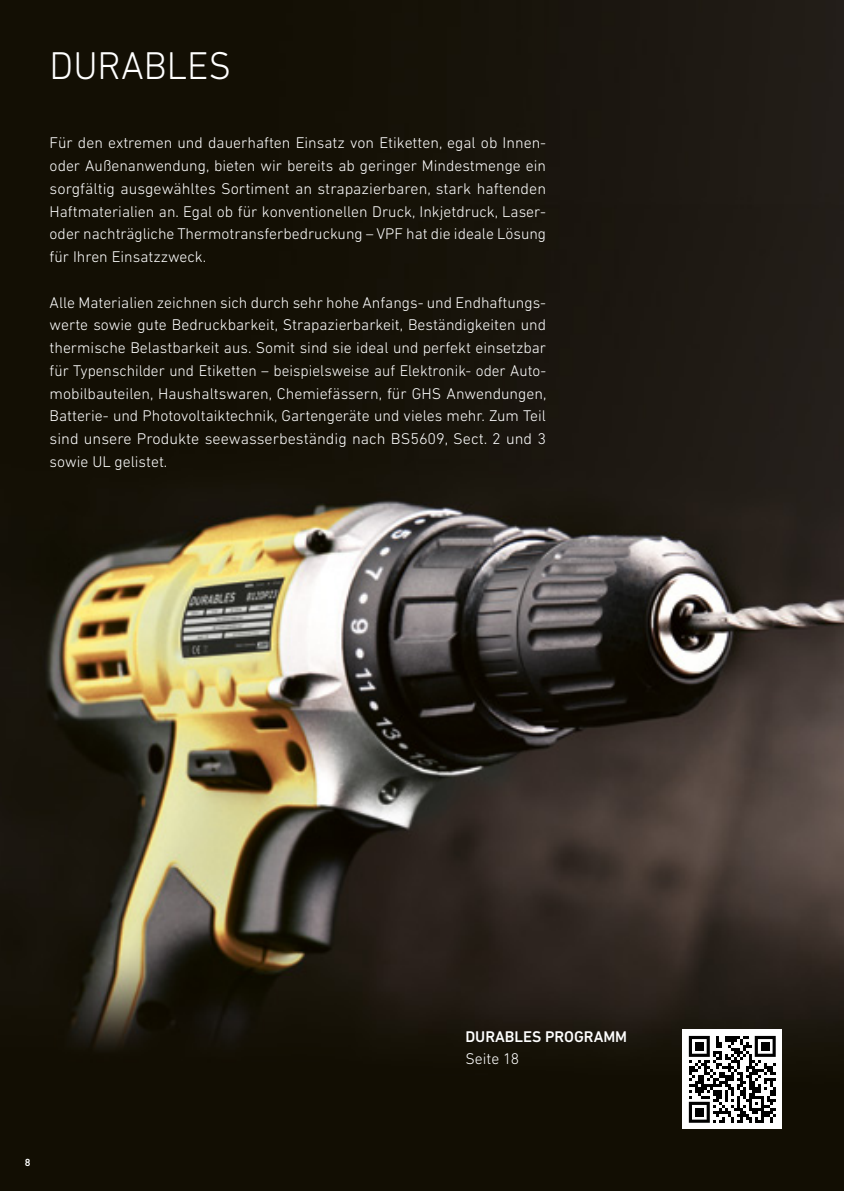
<style>
.page{position:relative;width:844px;height:1191px;background:#fff}
.page>*{position:absolute;margin:0;border:0;box-sizing:border-box;transform-origin:0 0}
.t1{font:300 39.38px "DIN Next LT Pro";color:#fff}
.t2{font:300 15.75px/22.8px "DIN Next LT Pro";color:#fff;text-align:justify}
.t3{font:500 15.75px "DIN Next LT Pro";color:#fff}
.t4{font:500 10.5px "DIN Next LT Pro";color:#fff}
</style>
<div class="page">
<img style="left:0;top:0;width:843px;height:1191px">
<div style="left:682px;top:1029px;width:99px;height:100px;background:#fff"></div>
<svg style="left:688px;top:1036px;width:87px;height:86px"></svg>
<div style="left:694px;top:1042px;width:9px;height:8px;background:#000"></div>
<div style="left:760px;top:1042px;width:9px;height:8px;background:#000"></div>
<div style="left:694px;top:1107px;width:9px;height:9px;background:#000"></div>
<h1 class="t1" style="left:50px;top:43px;width:183px">DURABLES</h1>
<p class="t2" style="left:50px;top:131px;width:498px">Für den extremen und dauerhaften Einsatz von Etiketten, egal ob Innen&shy;oder Außenanwendung, bieten wir bereits ab geringer Mindestmenge ein sorgfältig ausgewähltes Sortiment an strapazierbaren, stark haftenden Haftmaterialien an. Egal ob für konventionellen Druck, Inkjetdruck, Laser&shy;oder nachträgliche Thermotransferbedruckung – VPF hat die ideale Lösung für Ihren Einsatzzweck.</p>
<p class="t2" style="left:50px;top:291px;width:498px">Alle Materialien zeichnen sich durch sehr hohe Anfangs- und Endhaftungs&shy;werte sowie gute Bedruckbarkeit, Strapazierbarkeit, Beständigkeiten und thermische Belastbarkeit aus. Somit sind sie ideal und perfekt einsetzbar für Typenschilder und Etiketten – beispielsweise auf Elektronik- oder Auto&shy;mobilbauteilen, Haushaltswaren, Chemiefässern, für GHS Anwendungen, Batterie- und Photovoltaiktechnik, Gartengeräte und vieles mehr. Zum Teil sind unsere Produkte seewasserbeständig nach BS5609, Sect. 2 und 3 sowie UL gelistet.</p>
<p class="t4" style="left:25px;top:1156px;width:7px">8</p>
<p class="t3" style="left:465px;top:1027px;width:163px">DURABLES PROGRAMM</p>
<p class="t2" style="left:465px;top:1047px;width:55px">Seite 18</p>
</div>
